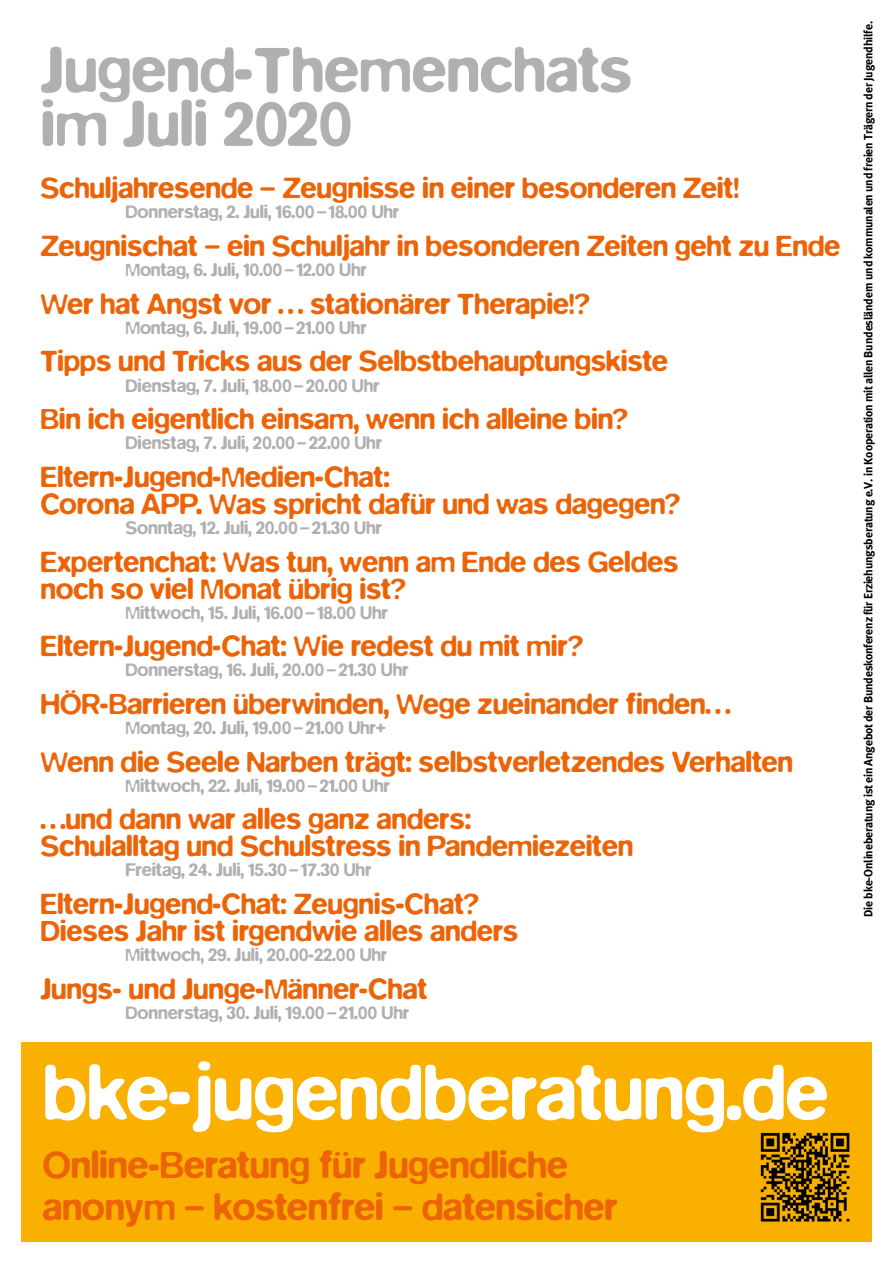
<style>
.page{position:relative;width:893px;height:1263px;background:#fff}
.page>*{position:absolute;margin:0;border:0;box-sizing:border-box;transform-origin:0 0}
.t1{font:500 80.25px "Blur";letter-spacing:-.01em;color:#fff}
.t2{font:500 65.25px/54px "Blur";letter-spacing:-.01em;color:#b0b0b0}
.t3{font:500 39px/42.9px "Blur";letter-spacing:-.01em;color:#ec6408}
.t4{font:500 30px/27px "Blur";letter-spacing:-.01em;color:#ec6408}
.t5{font:500 18.75px "Blur";letter-spacing:-.01em;color:#b0b0b0}
.t6{font:700 12px "Meta";letter-spacing:-.01em;color:#000}
</style>
<div class="page">
<div style="left:21px;top:1042px;width:851px;height:200px;background:#f9b000"></div>
<img style="left:760px;top:1132px;width:90px;height:90px">
<h2 class="t2" style="left:40px;top:43px;width:594px">Jugend-Themenchats im Juli 2020</h2>
<p class="t4" style="left:40px;top:175px;width:700px">Schuljahresende – Zeugnisse in einer besonderen Zeit!</p>
<p class="t5" style="left:125px;top:201px;width:276px">Donnerstag, 2. Juli, 16.00–18.00 Uhr</p>
<p class="t4" style="left:40px;top:232px;width:802px">Zeugnischat – ein Schuljahr in besonderen Zeiten geht zu Ende</p>
<p class="t5" style="left:125px;top:259px;width:243px">Montag, 6. Juli, 10.00–12.00 Uhr</p>
<p class="t4" style="left:40px;top:290px;width:551px">Wer hat Angst vor … stationärer Therapie!?</p>
<p class="t5" style="left:125px;top:317px;width:243px">Montag, 6. Juli, 19.00–21.00 Uhr</p>
<p class="t4" style="left:40px;top:348px;width:629px">Tipps und Tricks aus der Selbstbehauptungskiste</p>
<p class="t5" style="left:125px;top:374px;width:256px">Dienstag, 7. Juli, 18.00–20.00 Uhr</p>
<p class="t4" style="left:40px;top:406px;width:589px">Bin ich eigentlich einsam, wenn ich alleine bin?</p>
<p class="t5" style="left:125px;top:432px;width:258px">Dienstag, 7. Juli, 20.00–22.00 Uhr</p>
<p class="t4" style="left:40px;top:463px;width:642px">Eltern-Jugend-Medien-Chat:<br>Corona APP. Was spricht dafür und was dagegen?</p>
<p class="t5" style="left:125px;top:517px;width:258px">Sonntag, 12. Juli, 20.00–21.30 Uhr</p>
<p class="t4" style="left:40px;top:548px;width:640px">Expertenchat: Was tun, wenn am Ende des Geldes noch so viel Monat übrig ist?</p>
<p class="t5" style="left:125px;top:601px;width:264px">Mittwoch, 15. Juli, 16.00–18.00 Uhr</p>
<p class="t4" style="left:40px;top:633px;width:544px">Eltern-Jugend-Chat: Wie redest du mit mir?</p>
<p class="t5" style="left:125px;top:659px;width:285px">Donnerstag, 16. Juli, 20.00–21.30 Uhr</p>
<p class="t4" style="left:40px;top:690px;width:692px">HÖR-Barrieren überwinden, Wege zueinander finden…</p>
<p class="t5" style="left:125px;top:717px;width:262px">Montag, 20. Juli, 19.00–21.00 Uhr+</p>
<p class="t4" style="left:40px;top:748px;width:754px">Wenn die Seele Narben trägt: selbstverletzendes Verhalten</p>
<p class="t5" style="left:125px;top:774px;width:266px">Mittwoch, 22. Juli, 19.00–21.00 Uhr</p>
<p class="t4" style="left:40px;top:806px;width:594px">…und dann war alles ganz anders:<br>Schulalltag und Schulstress in Pandemiezeiten</p>
<p class="t5" style="left:125px;top:859px;width:248px">Freitag, 24. Juli, 15.30–17.30 Uhr</p>
<p class="t4" style="left:40px;top:890px;width:480px">Eltern-Jugend-Chat: Zeugnis-Chat?<br>Dieses Jahr ist irgendwie alles anders</p>
<p class="t5" style="left:125px;top:944px;width:264px">Mittwoch, 29. Juli, 20.00-22.00 Uhr</p>
<p class="t4" style="left:40px;top:975px;width:389px">Jungs- und Junge-Männer-Chat</p>
<p class="t5" style="left:125px;top:1002px;width:285px">Donnerstag, 30. Juli, 19.00–21.00 Uhr</p>
<h1 class="t1" style="left:43px;top:1046px;width:788px">bke-jugendberatung.de</h1>
<h3 class="t3" style="left:43px;top:1143px;width:577px">Online-Beratung für Jugendliche anonym – kostenfrei – datensicher</h3>
<p class="t6" style="left:861px;top:917px;width:897px;rotate:-90deg">Die bke-Onlineberatung ist ein Angebot der Bundeskonferenz für Erziehungsberatung e.V. in Kooperation mit allen Bundesländern und kommunalen und freien Trägern der Jugendhilfe.</p>
</div>
